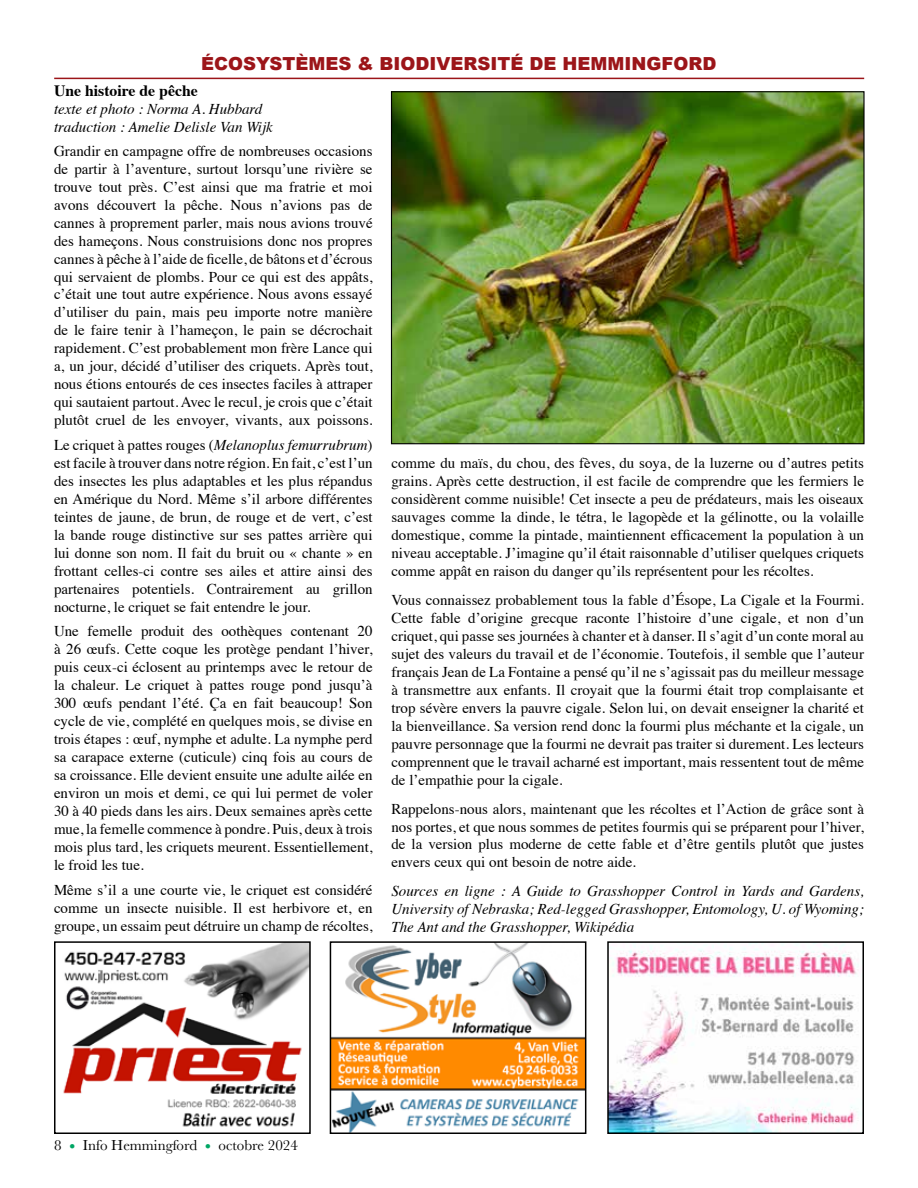
<style>
.page{position:relative;width:918px;height:1188px;background:#fff}
.page>*{position:absolute;margin:0;border:0;box-sizing:border-box;transform-origin:0 0}
.t1{font:900 18px "Arial";color:#9c1519}
.t2{font:700 15.75px "Times";color:#000}
.t3{font:15px/18px "Times";color:#000;text-align:justify}
.t4{font:italic 15px/18px "Times";color:#000;text-align:justify}
.t5{font:15px "Baskerville";color:#000}
.s1{font-style:italic}
.s2{font-size:18px;color:#00a664}
</style>
<div class="page">
<hr style="left:54px;top:78px;width:810px;height:1px;background:#9c1519">
<img style="left:333px;top:944px;width:250px;height:187px">
<div style="left:330px;top:941px;width:256px;height:193px;border:2px solid #000"></div>
<img style="left:63px;top:944px;width:245px;height:183px">
<div style="left:54px;top:941px;width:257px;height:193px;border:2px solid #000"></div>
<img style="left:610px;top:944px;width:251px;height:187px">
<div style="left:607px;top:941px;width:257px;height:193px;border:2px solid #000"></div>
<img style="left:393px;top:93px;width:470px;height:349px">
<p class="t1" style="left:201px;top:51px;width:517px">ÉCOSYSTÈMES &amp; BIODIVERSITÉ DE HEMMINGFORD</p>
<p class="t2" style="left:54px;top:75px;width:145px">Une histoire de pêche</p>
<p class="t4" style="left:54px;top:99px;width:220px">texte et photo : Norma A. Hubbard traduction : Amelie Delisle Van Wijk</p>
<p class="t3" style="left:54px;top:140px;width:320px">Grandir en campagne offre de nombreuses occasions de partir à l’aventure, surtout lorsqu’une rivière se trouve tout près. C’est ainsi que ma fratrie et moi avons découvert la pêche. Nous n’avions pas de cannes à proprement parler, mais nous avions trouvé des hameçons. Nous construisions donc nos propres cannes à pêche à l’aide de ficelle, de bâtons et d’écrous qui servaient de plombs. Pour ce qui est des appâts, c’était une tout autre expérience. Nous avons essayé d’utiliser du pain, mais peu importe notre manière de le faire tenir à l’hameçon, le pain se décrochait rapidement. C’est probablement mon frère Lance qui a, un jour, décidé d’utiliser des criquets. Après tout, nous étions entourés de ces insectes faciles à attraper qui sautaient partout. Avec le recul, je crois que c’était plutôt cruel de les envoyer, vivants, aux poissons.</p>
<p class="t3" style="left:54px;top:435px;width:320px">Le criquet à pattes rouges (<span class="s1">Melanoplus femurrubrum</span>) est facile à trouver dans notre région. En fait, c’est l’un des insectes les plus adaptables et les plus répandus en Amérique du Nord. Même s’il arbore différentes teintes de jaune, de brun, de rouge et de vert, c’est la bande rouge distinctive sur ses pattes arrière qui lui donne son nom. Il fait du bruit ou « chante » en frottant celles-ci contre ses ailes et attire ainsi des partenaires potentiels. Contrairement au grillon nocturne, le criquet se fait entendre le jour.</p>
<p class="t3" style="left:54px;top:621px;width:320px">Une femelle produit des oothèques contenant 20 à 26 œufs. Cette coque les protège pendant l’hiver, puis ceux-ci éclosent au printemps avec le retour de la chaleur. Le criquet à pattes rouge pond jusqu’à 300 œufs pendant l’été. Ça en fait beaucoup! Son cycle de vie, complété en quelques mois, se divise en trois étapes : œuf, nymphe et adulte. La nymphe perd sa carapace externe (cuticule) cinq fois au cours de sa croissance. Elle devient ensuite une adulte ailée en environ un mois et demi, ce qui lui permet de voler 30 à 40 pieds dans les airs. Deux semaines après cette mue, la femelle commence à pondre. Puis, deux à trois mois plus tard, les criquets meurent. Essentiellement, le froid les tue.</p>
<p class="t3" style="left:54px;top:880px;width:320px">Même s’il a une courte vie, le criquet est considéré comme un insecte nuisible. Il est herbivore et, en groupe, un essaim peut détruire un champ de récoltes,</p>
<p class="t3" style="left:392px;top:453px;width:474px">comme du maïs, du chou, des fèves, du soya, de la luzerne ou d’autres petits grains. Après cette destruction, il est facile de comprendre que les fermiers le considèrent comme nuisible! Cet insecte a peu de prédateurs, mais les oiseaux sauvages comme la dinde, le tétra, le lagopède et la gélinotte, ou la volaille domestique, comme la pintade, maintiennent efficacement la population à un niveau acceptable. J’imagine qu’il était raisonnable d’utiliser quelques criquets comme appât en raison du danger qu’ils représentent pour les récoltes.</p>
<p class="t3" style="left:392px;top:590px;width:474px">Vous connaissez probablement tous la fable d’Ésope, La Cigale et la Fourmi.<br>Cette fable d’origine grecque raconte l’histoire d’une cigale, et non d’un criquet, qui passe ses journées à chanter et à danser. Il s’agit d’un conte moral au sujet des valeurs du travail et de l’économie. Toutefois, il semble que l’auteur français Jean de La Fontaine a pensé qu’il ne s’agissait pas du meilleur message à transmettre aux enfants. Il croyait que la fourmi était trop complaisante et trop sévère envers la pauvre cigale. Selon lui, on devait enseigner la charité et la bienveillance. Sa version rend donc la fourmi plus méchante et la cigale, un pauvre personnage que la fourmi ne devrait pas traiter si durement. Les lecteurs comprennent que le travail acharné est important, mais ressentent tout de même de l’empathie pour la cigale.</p>
<p class="t3" style="left:392px;top:798px;width:474px">Rappelons-nous alors, maintenant que les récoltes et l’Action de grâce sont à nos portes, et que nous sommes de petites fourmis qui se préparent pour l’hiver, de la version plus moderne de cette fable et d’être gentils plutôt que justes envers ceux qui ont besoin de notre aide.</p>
<p class="t4" style="left:392px;top:881px;width:474px">Sources en ligne : A Guide to Grasshopper Control in Yards and Gardens, University of Nebraska; Red-legged Grasshopper, Entomology, U. of Wyoming; The Ant and the Grasshopper, Wikipédia</p>
<p class="t5" style="left:54px;top:1136px;width:245px">8 <span class="s2">•</span> Info Hemmingford <span class="s2">•</span> octobre 2024</p>
</div>
